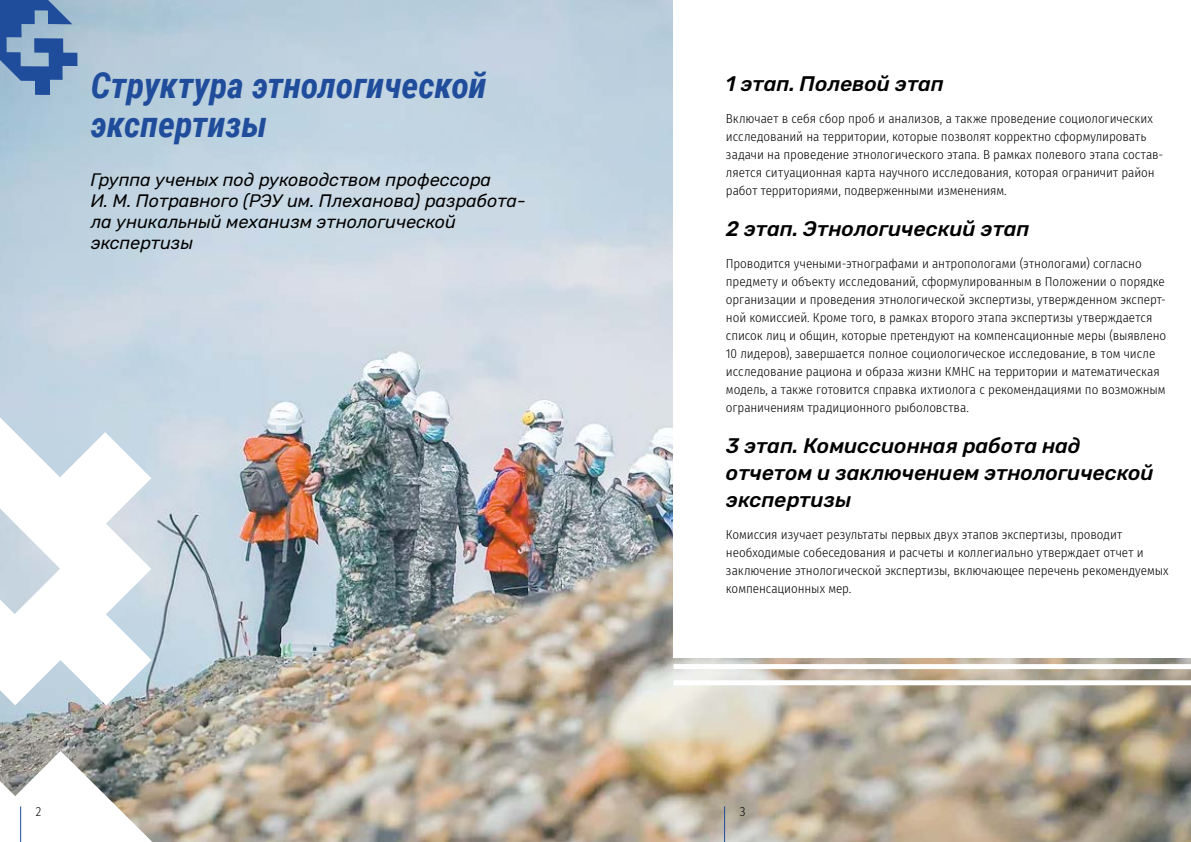
<style>
.page{position:relative;width:1191px;height:842px;background:#fff}
.page>*{position:absolute;margin:0;border:0;box-sizing:border-box;transform-origin:0 0}
.t1{font:italic 700 36px/39px "Roboto Condensed";color:#1f4d9c}
.t2{font:italic 500 21px/27px "Rubik";color:#000}
.t3{font:italic 18px/21px "Rubik";color:#000}
.t4{font:300 13px/18px "Fira Sans Condensed";letter-spacing:-.005em;color:#000}
</style>
<div class="page">
<img style="left:0;top:0;width:595px;height:842px">
<img style="left:595px;top:0;width:596px;height:842px">
<div style="left:673px;top:0;width:518px;height:658px;background:#fff"></div>
<svg style="left:0;top:417px;width:158px;height:425px"></svg>
<div style="left:673px;top:680px;width:518px;height:5px;background:#fff"></div>
<div style="left:673px;top:664px;width:518px;height:5px;background:#fff"></div>
<hr style="left:724px;top:806px;width:1px;height:36px;background:#1f4d9c">
<svg style="left:0;top:0;width:77px;height:95px;background:#6186b6"></svg>
<hr style="left:20px;top:806px;width:1px;height:36px;background:#1f4d9c">
<h1 class="t1" style="left:91px;top:64px;width:397px">Структура этнологической экспертизы</h1>
<h3 class="t3" style="left:91px;top:170px;width:436px">Группа ученых под руководством профессора<br>И. М. Потравного (РЭУ им. Плеханова) разработа&shy;ла уникальный механизм этнологической экспертизы</h3>
<h2 class="t2" style="left:726px;top:70px;width:219px">1 этап. Полевой этап</h2>
<p class="t4" style="left:726px;top:109px;width:439px">Включает в себя сбор проб и анализов, а также проведение социологических исследований на территории, которые позволят корректно сформулировать задачи на проведение этнологического этапа. В рамках полевого этапа состав&shy;ляется ситуационная карта научного исследования, которая ограничит район работ территориями, подверженными изменениям.</p>
<h2 class="t2" style="left:726px;top:216px;width:305px">2 этап. Этнологический этап</h2>
<p class="t4" style="left:726px;top:254px;width:442px">Проводится учеными-этнографами и антропологами (этнологами) согласно предмету и объекту исследований, сформулированным в Положении о порядке организации и проведения этнологической экспертизы, утвержденном эксперт&shy;ной комиссией. Кроме того, в рамках второго этапа экспертизы утверждается список лиц и общин, которые претендуют на компенсационные меры (выявлено 10 лидеров), завершается полное социологическое исследование, в том числе исследование рациона и образа жизни КМНС на территории и математическая модель, а также готовится справка ихтиолога с рекомендациями по возможным ограничениям традиционного рыболовства.</p>
<h2 class="t2" style="left:726px;top:433px;width:429px">3 этап. Комиссионная работа над отчетом и заключением этнологической экспертизы</h2>
<p class="t4" style="left:726px;top:526px;width:444px">Комиссия изучает результаты первых двух этапов экспертизы, проводит необходимые собеседования и расчеты и коллегиально утверждает отчет и заключение этнологической экспертизы, включающее перечень рекомендуемых компенсационных мер.</p>
<p class="t4" style="left:36px;top:802px;width:7px">2</p>
<p class="t4" style="left:739px;top:802px;width:7px">3</p>
</div>
